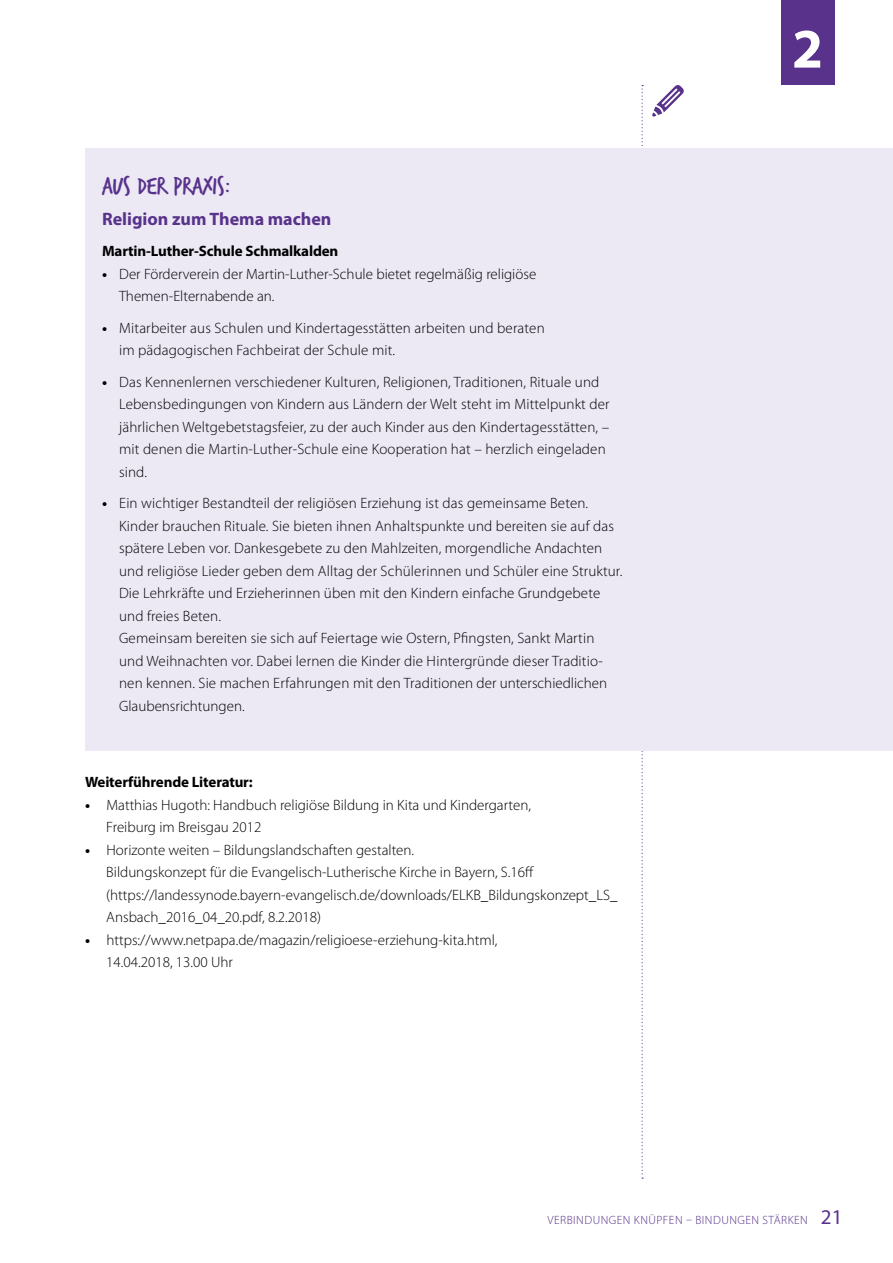
<style>
.page{position:relative;width:893px;height:1263px;background:#fff}
.page>*{position:absolute;margin:0;border:0;box-sizing:border-box;transform-origin:0 0}
.t1{font:700 56.1px "Myriad Pro";color:#fff}
.t2{font:27px "Trash Hand";color:#58328b}
.t3{font:700 18px "Myriad Pro";color:#58328b}
.t4{font:300 15px/22.5px "Myriad Pro";letter-spacing:.01em;color:#000}
.t5{font:700 15px "Myriad Pro";letter-spacing:-.01em;color:#000}
.t6{font:300 12px "Myriad Pro";letter-spacing:.04em;color:#58328b}
.s1{font-weight:700}
.s2{font-weight:400;font-size:21px}
</style>
<div class="page">
<svg style="left:642px;top:85px;width:1px;height:1094px"></svg>
<div style="left:781px;top:0;width:53px;height:85px;background:#58328b"></div>
<svg style="left:652px;top:85px;width:32px;height:32px"></svg>
<div style="left:85px;top:149px;width:808px;height:602px;background:#ece9f5"></div>
<h2 class="t2" style="left:102px;top:173px;width:130px">AUS DER PRAXIS:</h2>
<p class="t3" style="left:102px;top:207px;width:231px">Religion zum Thema machen</p>
<p class="t5" style="left:102px;top:241px;width:238px">Martin-Luther-Schule Schmalkalden</p>
<p class="t4" style="left:119px;top:262px;width:419px;text-indent:-17px"><span class="s1">•</span> Der Förderverein der Martin-Luther-Schule bietet regelmäßig religiöse<br>Themen-Elternabende an.</p>
<p class="t4" style="left:119px;top:316px;width:427px;text-indent:-17px"><span class="s1">•</span> Mitarbeiter aus Schulen und Kindertagesstätten arbeiten und beraten im pädagogischen Fachbeirat der Schule mit.</p>
<p class="t4" style="left:119px;top:370px;width:492px;text-indent:-17px"><span class="s1">•</span> Das Kennenlernen verschiedener Kulturen, Religionen, Traditionen, Rituale und Lebensbedingungen von Kindern aus Ländern der Welt steht im Mittelpunkt der jährlichen Weltgebetstagsfeier, zu der auch Kinder aus den Kindertagesstätten, – mit denen die Martin-Luther-Schule eine Kooperation hat – herzlich eingeladen sind.</p>
<p class="t4" style="left:119px;top:492px;width:505px;text-indent:-17px"><span class="s1">•</span> Ein wichtiger Bestandteil der religiösen Erziehung ist das gemeinsame Beten.<br>Kinder brauchen Rituale. Sie bieten ihnen Anhaltspunkte und bereiten sie auf das spätere Leben vor. Dankesgebete zu den Mahlzeiten, morgendliche Andachten und religiöse Lieder geben dem Alltag der Schülerinnen und Schüler eine Struktur.<br>Die Lehrkräfte und Erzieherinnen üben mit den Kindern einfache Grundgebete und freies Beten.<br>Gemeinsam bereiten sie sich auf Feiertage wie Ostern, Pfingsten, Sankt Martin und Weihnachten vor. Dabei lernen die Kinder die Hintergründe dieser Traditio&shy;nen kennen. Sie machen Erfahrungen mit den Traditionen der unterschiedlichen Glaubensrichtungen.</p>
<p class="t5" style="left:85px;top:772px;width:169px">Weiterführende Literatur:</p>
<p class="t4" style="left:106px;top:793px;width:426px;text-indent:-21px"><span class="s1">•</span> Matthias Hugoth: Handbuch religiöse Bildung in Kita und Kindergarten,<br>Freiburg im Breisgau 2012</p>
<p class="t4" style="left:106px;top:838px;width:513px;text-indent:-21px"><span class="s1">•</span> Horizonte weiten – Bildungslandschaften gestalten.<br>Bildungskonzept für die Evangelisch-Lutherische Kirche in Bayern, S.16ff (https://landessynode.bayern-evangelisch.de/downloads/ELKB_Bildungskonzept_LS_ Ansbach_2016_04_20.pdf, 8.2.2018)</p>
<p class="t4" style="left:106px;top:928px;width:393px;text-indent:-21px"><span class="s1">•</span> https://www.netpapa.de/magazin/religioese-erziehung-kita.html,<br>14.04.2018, 13.00 Uhr</p>
<h1 class="t1" style="left:792px;top:12px;width:33px">2</h1>
<p class="t6" style="left:548px;top:1212px;width:297px">VERBINDUNGEN KNÜPFEN – BINDUNGEN STÄRKEN <span class="s2">21</span></p>
</div>
